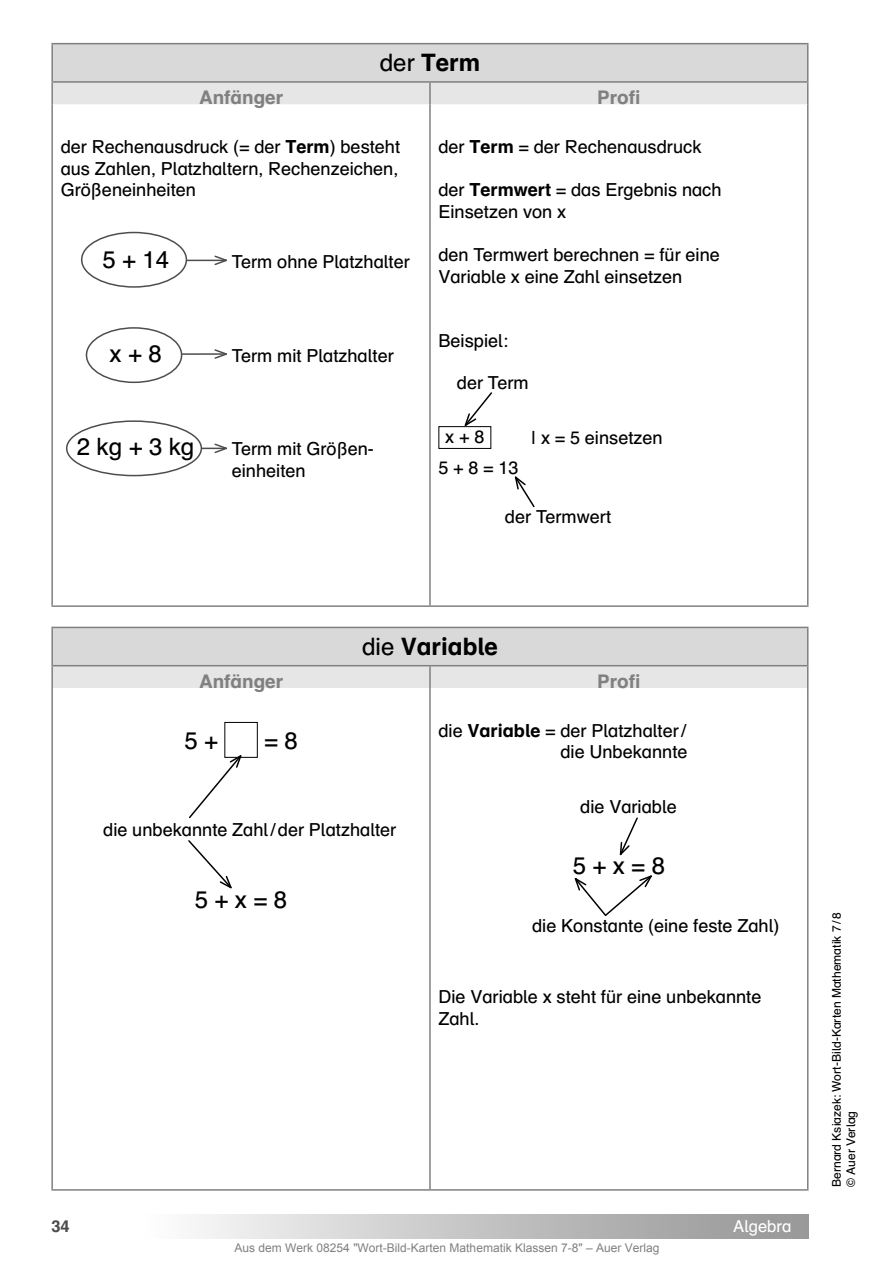
<style>
.page{position:relative;width:894px;height:1264px;background:#fff}
.page>*{position:absolute;margin:0;border:0;box-sizing:border-box;transform-origin:0 0}
.t1{font:24px "Auer Schulbuch";color:#000}
.t2{font:700 24px "Auer Schulbuch";color:#000}
.t3{font:700 18.75px "Auer Schulbuch";color:#808080}
.t4{font:18px/21.6px "Auer Schulbuch";color:#000}
.t5{font:16.5px "Auer Schulbuch";color:#fff}
.t6{font:700 16.5px "Auer Schulbuch";color:#4d4d4d}
.t7{font:12px "Arial";color:#808080}
.t8{font:12px/14.4px "Auer Schulbuch";color:#000}
.s1{font-weight:400}
.s2{font-weight:700}
</style>
<div class="page">
<div style="left:82px;top:1214px;width:726px;height:24px;background:linear-gradient(to right,#fff,#939393)"></div>
<div style="left:53px;top:44px;width:754px;height:37px;background:#d9d9d9"></div>
<svg style="left:53px;top:83px;width:754px;height:605px"></svg>
<hr style="left:51px;top:43px;width:379px;height:1px;background:#808080">
<hr style="left:51px;top:44px;width:2px;height:37px;background:#808080">
<hr style="left:430px;top:43px;width:378px;height:1px;background:#808080">
<hr style="left:807px;top:44px;width:1px;height:37px;background:#808080">
<hr style="left:51px;top:81px;width:379px;height:2px;background:#808080">
<hr style="left:51px;top:83px;width:2px;height:21px;background:#808080">
<hr style="left:430px;top:81px;width:378px;height:2px;background:#808080">
<hr style="left:429px;top:83px;width:2px;height:21px;background:#808080">
<svg style="left:807px;top:83px;width:1px;height:21px"></svg>
<hr style="left:51px;top:104px;width:2px;height:501px;background:#808080">
<hr style="left:429px;top:104px;width:2px;height:501px;background:#808080">
<hr style="left:807px;top:104px;width:1px;height:501px;background:#808080">
<hr style="left:51px;top:605px;width:379px;height:2px;background:#808080">
<hr style="left:430px;top:605px;width:378px;height:2px;background:#808080">
<hr style="left:51px;top:626px;width:379px;height:2px;background:#808080">
<hr style="left:51px;top:628px;width:2px;height:37px;background:#808080">
<hr style="left:430px;top:626px;width:378px;height:2px;background:#808080">
<hr style="left:807px;top:628px;width:1px;height:37px;background:#808080">
<hr style="left:51px;top:665px;width:379px;height:1px;background:#808080">
<hr style="left:51px;top:666px;width:2px;height:22px;background:#808080">
<hr style="left:430px;top:665px;width:378px;height:1px;background:#808080">
<hr style="left:429px;top:666px;width:2px;height:22px;background:#808080">
<svg style="left:807px;top:666px;width:1px;height:22px"></svg>
<hr style="left:51px;top:688px;width:2px;height:501px;background:#808080">
<hr style="left:429px;top:688px;width:2px;height:501px;background:#808080">
<hr style="left:807px;top:688px;width:1px;height:501px;background:#808080">
<hr style="left:51px;top:1189px;width:379px;height:1px;background:#808080">
<hr style="left:430px;top:1189px;width:378px;height:1px;background:#808080">
<div style="left:439px;top:427px;width:52px;height:21px;background:#fff"></div>
<div style="left:438px;top:426px;width:53px;height:23px;border:1px solid #000"></div>
<div style="left:224px;top:722px;width:34px;height:36px;border:1px solid #000"></div>
<div style="left:66px;top:420px;width:136px;height:56px;border:2px solid #4d4d4d;border-radius:50%"></div>
<div style="left:86px;top:327px;width:96px;height:56px;border:2px solid #4d4d4d;border-radius:50%"></div>
<div style="left:81px;top:232px;width:106px;height:56px;border:2px solid #4d4d4d;border-radius:50%"></div>
<svg style="left:463px;top:391px;width:30px;height:38px"></svg>
<svg style="left:513px;top:473px;width:23px;height:35px"></svg>
<hr style="left:187px;top:260px;width:39px;height:1px;background:#4d4d4d">
<svg style="left:213px;top:254px;width:18px;height:12px"></svg>
<hr style="left:182px;top:353px;width:44px;height:2px;background:#4d4d4d">
<svg style="left:213px;top:348px;width:18px;height:12px"></svg>
<hr style="left:202px;top:447px;width:24px;height:2px;background:#4d4d4d">
<svg style="left:213px;top:442px;width:18px;height:12px"></svg>
<svg style="left:189px;top:752px;width:54px;height:67px"></svg>
<svg style="left:188px;top:840px;width:44px;height:49px"></svg>
<svg style="left:619px;top:817px;width:19px;height:39px"></svg>
<svg style="left:574px;top:875px;width:78px;height:41px"></svg>
<h1 class="t2" style="left:380px;top:47px;width:102px"><span class="s1">der</span> Term</h1>
<p class="t3" style="left:199px;top:85px;width:85px">Anfänger</p>
<p class="t3" style="left:597px;top:85px;width:45px">Profi</p>
<p class="t4" style="left:61px;top:135px;width:341px;text-align:justify">der Rechenausdruck (= der <span class="s2">Term</span>) besteht aus Zahlen, Platzhaltern, Rechenzeichen, Größeneinheiten</p>
<p class="t4" style="left:438px;top:135px;width:264px">der <span class="s2">Term</span> = der Rechenausdruck</p>
<p class="t4" style="left:438px;top:179px;width:285px">der <span class="s2">Termwert</span> = das Ergebnis nach<br>Einsetzen von x</p>
<p class="t4" style="left:438px;top:243px;width:283px">den Termwert berechnen = für eine<br>Variable x eine Zahl einsetzen</p>
<h1 class="t1" style="left:102px;top:245px;width:68px">5 + 14</h1>
<p class="t4" style="left:232px;top:251px;width:180px">Term ohne Platzhalter</p>
<h1 class="t1" style="left:110px;top:338px;width:54px">x + 8</h1>
<p class="t4" style="left:232px;top:344px;width:164px">Term mit Platzhalter</p>
<h1 class="t1" style="left:77px;top:432px;width:119px">2 kg + 3 kg</h1>
<p class="t4" style="left:232px;top:438px;width:144px">Term mit Größen&shy;einheiten</p>
<p class="t4" style="left:438px;top:330px;width:71px">Beispiel:</p>
<p class="t4" style="left:457px;top:372px;width:73px">der Term</p>
<p class="t4" style="left:445px;top:426px;width:41px">x + 8</p>
<p class="t4" style="left:531px;top:426px;width:133px">| x = 5 einsetzen</p>
<p class="t4" style="left:438px;top:457px;width:82px">5 + 8 = 13</p>
<p class="t4" style="left:505px;top:506px;width:108px">der Termwert</p>
<h1 class="t2" style="left:362px;top:630px;width:137px"><span class="s1">die</span> Variable</h1>
<p class="t3" style="left:199px;top:669px;width:85px">Anfänger</p>
<p class="t3" style="left:597px;top:669px;width:45px">Profi</p>
<h1 class="t1" style="left:184px;top:726px;width:35px">5 +</h1>
<h1 class="t1" style="left:264px;top:726px;width:35px">= 8</h1>
<p class="t4" style="left:103px;top:818px;width:295px">die unbekannte Zahl / der Platzhalter</p>
<h1 class="t1" style="left:195px;top:884px;width:94px">5 + x = 8</h1>
<p class="t4" style="left:438px;top:719px;width:251px;text-align:right">die <span class="s2">Variable</span> = der Platzhalter / die Unbekannte</p>
<p class="t4" style="left:580px;top:795px;width:98px">die Variable</p>
<h1 class="t1" style="left:573px;top:850px;width:94px">5 + x = 8</h1>
<p class="t4" style="left:532px;top:914px;width:249px">die Konstante (eine feste Zahl)</p>
<p class="t4" style="left:438px;top:985px;width:324px">Die Variable x steht für eine unbekannte<br>Zahl.</p>
<p class="t6" style="left:51px;top:1216px;width:20px">34</p>
<p class="t5" style="left:733px;top:1215px;width:60px">Algebra</p>
<p class="t7" style="left:234px;top:1240px;width:426px">Aus dem Werk 08254 "Wort-Bild-Karten Mathematik Klassen 7-8" – Auer Verlag</p>
<p class="t8" style="left:829px;top:1187px;width:276px;rotate:-90deg">Bernard Ksiazek: Wort-Bild-Karten Mathematik 7 / 8 © Auer Verlag</p>
</div>
